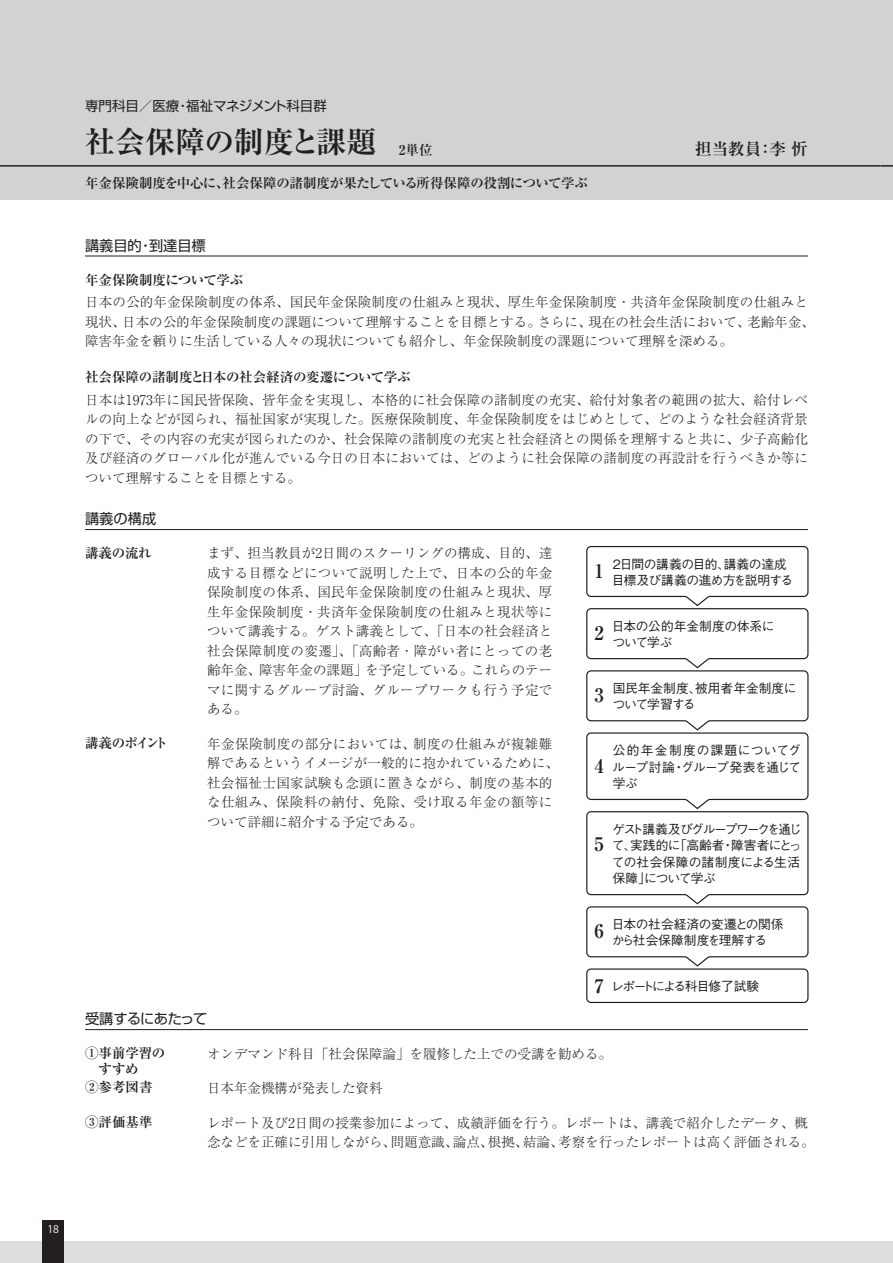
<style>
.page{position:relative;width:893px;height:1263px;background:#fff}
.page>*{position:absolute;margin:0;border:0;box-sizing:border-box;transform-origin:0 0}
.t1{font:700 30px "Ryumin Pro";color:#231f20}
.t2{font:700 18.75px "Ryumin Pro";color:#231f20}
.t3{font:700 16.5px "Ryumin Pro";color:#231f20}
.t4{font:14.25px "Shin Go Pro";letter-spacing:-.005em;color:#231f20}
.t5{font:14.25px "Shin Go Pro";letter-spacing:-.05em;color:#231f20}
.t6{font:300 13.5px/19.5px "Ryumin Pro";color:#231f20}
.t7{font:300 13.5px/19.5px "Ryumin Pro";letter-spacing:.025em;color:#231f20}
.t8{font:700 13.5px/18.8px "Ryumin Pro";letter-spacing:-.01em;color:#231f20}
.t9{font:13.5px "Shin Go Pro";letter-spacing:-.005em;color:#231f20}
.t10{font:700 13.5px "Ryumin Pro";letter-spacing:-.105em;color:#231f20}
.t11{font:500 12.75px/16.5px "Gothic BBB Pro";letter-spacing:-.03em;color:#231f20}
.t12{font:500 12.75px/16.5px "Gothic BBB Pro";letter-spacing:-.055em;color:#231f20}
.t13{font:500 12.75px/16.5px "Gothic BBB Pro";color:#231f20}
.t14{font:500 12.75px "Gothic BBB Pro";letter-spacing:-.105em;color:#231f20}
.t15{font:10.5px "Koz Go Pro";color:#fff}
.s1{font-family:"Ryumin Pro";font-weight:700;font-size:18.75px}
</style>
<div class="page">
<div style="left:0;top:1242px;width:893px;height:21px;background:#dcdddd"></div>
<div style="left:43px;top:1220px;width:21px;height:43px;background:#231f20"></div>
<div style="left:0;top:0;width:893px;height:200px;background:#d1d2d4"></div>
<hr style="left:0;top:165px;width:893px;height:2px;background:#231f20">
<hr style="left:85px;top:1029px;width:723px;height:1px;background:#231f20">
<hr style="left:85px;top:256px;width:723px;height:1px;background:#231f20">
<hr style="left:85px;top:529px;width:723px;height:1px;background:#231f20">
<div style="left:586px;top:968px;width:222px;height:35px;border:1px solid #231f20;border-radius:4px"></div>
<svg style="left:586px;top:545px;width:223px;height:422px"></svg>
<svg style="left:880px;top:165px;width:13px;height:2px"></svg>
<p class="t9" style="left:85px;top:94px;width:243px">専門科目／医療・福祉マネジメント科目群</p>
<h1 class="t1" style="left:85px;top:118px;width:293px">社会保障の制度と課題</h1>
<p class="t8" style="left:85px;top:172px;width:504px">年金保険制度を中心に、社会保障の諸制度が果たしている所得保障の役割について学ぶ</p>
<p class="t8" style="left:399px;top:139px;width:35px">2単位</p>
<p class="t4" style="left:85px;top:234px;width:122px">講義目的・到達目標</p>
<p class="t8" style="left:85px;top:269px;width:160px">年金保険制度について学ぶ</p>
<p class="t3" style="left:695px;top:135px;width:114px">担当教員：李 忻</p>
<p class="t6" style="left:85px;top:291px;width:731px">日本の公的年金保険制度の体系、国民年金保険制度の仕組みと現状、厚生年金保険制度・共済年金保険制度の仕組みと現状、日本の公的年金保険制度の課題について理解することを目標とする。さらに、現在の社会生活において、老齢年金、障害年金を頼りに生活している人々の現状についても紹介し、年金保険制度の課題について理解を深める。</p>
<p class="t8" style="left:85px;top:367px;width:327px">社会保障の諸制度と日本の社会経済の変遷について学ぶ</p>
<p class="t6" style="left:85px;top:389px;width:724px;text-align:justify">日本は1973年に国民皆保険、皆年金を実現し、本格的に社会保障の諸制度の充実、給付対象者の範囲の拡大、給付レベルの向上などが図られ、福祉国家が実現した。医療保険制度、年金保険制度をはじめとして、どのような社会経済背景の下で、その内容の充実が図られたのか、社会保障の諸制度の充実と社会経済との関係を理解すると共に、少子高齢化及び経済のグローバル化が進んでいる今日の日本においては、どのように社会保障の諸制度の再設計を行うべきか等について理解することを目標とする。</p>
<p class="t4" style="left:85px;top:507px;width:73px">講義の構成</p>
<p class="t8" style="left:85px;top:542px;width:68px">講義の流れ</p>
<p class="t10" style="left:85px;top:732px;width:84px">講義のポイント</p>
<p class="t6" style="left:207px;top:542px;width:347px;text-align:justify">まず、担当教員が2日間のスクーリングの構成、目的、達成する目標などについて説明した上で、日本の公的年金保険制度の体系、国民年金保険制度の仕組みと現状、厚生年金保険制度・共済年金保険制度の仕組みと現状等について講義する。ゲスト講義として、「日本の社会経済と社会保障制度の変遷」、「高齢者・障がい者にとっての老齢年金、障害年金の課題」を予定している。これらのテーマに関するグループ討論、グループワークも行う予定である。</p>
<p class="t7" style="left:207px;top:733px;width:353px">年金保険制度の部分においては、制度の仕組みが複雑難解であるというイメージが一般的に抱かれているために、社会福祉士国家試験も念頭に置きながら、制度の基本的な仕組み、保険料の納付、免除、受け取る年金の額等について詳細に紹介する予定である。</p>
<h2 class="t2" style="left:594px;top:556px;width:11px">1</h2>
<p class="t11" style="left:612px;top:554px;width:183px">2日間の講義の目的、講義の達成目標及び講義の進め方を説明する</p>
<h2 class="t2" style="left:594px;top:618px;width:11px">2</h2>
<p class="t11" style="left:612px;top:616px;width:164px">日本の公的年金制度の体系について学ぶ</p>
<h2 class="t2" style="left:594px;top:680px;width:11px">3</h2>
<p class="t13" style="left:612px;top:678px;width:186px">国民年金制度、被用者年金制度について学習する</p>
<h2 class="t2" style="left:594px;top:751px;width:11px">4</h2>
<p class="t11" style="left:612px;top:740px;width:190px;text-align:justify">公的年金制度の課題についてグループ討論・グループ発表を通じて学ぶ</p>
<h2 class="t2" style="left:594px;top:829px;width:11px">5</h2>
<p class="t12" style="left:612px;top:819px;width:191px">ゲスト講義及びグループワークを通じて、実践的に「高齢者・障害者にとっての社会保障の諸制度による生活保障」について学ぶ</p>
<h2 class="t2" style="left:594px;top:916px;width:11px">6</h2>
<p class="t11" style="left:612px;top:914px;width:173px">日本の社会経済の変遷との関係から社会保障制度を理解する</p>
<p class="t14" style="left:594px;top:976px;width:166px"><span class="s1">7</span> レポートによる科目修了試験</p>
<p class="t5" style="left:85px;top:1007px;width:124px">受講するにあたって</p>
<p class="t8" style="left:85px;top:1042px;width:82px">①事前学習の</p>
<p class="t6" style="left:207px;top:1042px;width:407px">オンデマンド科目「社会保障論」を履修した上での受講を勧める。</p>
<p class="t8" style="left:85px;top:1058px;width:69px">　すすめ<br>②参考図書</p>
<p class="t6" style="left:207px;top:1077px;width:177px">日本年金機構が発表した資料</p>
<p class="t6" style="left:207px;top:1111px;width:609px">レポート及び2日間の授業参加によって、成績評価を行う。レポートは、講義で紹介したデータ、概念などを正確に引用しながら、問題意識、論点、根拠、結論、考察を行ったレポートは高く評価される。</p>
<p class="t8" style="left:85px;top:1111px;width:69px">③評価基準</p>
<p class="t15" style="left:47px;top:1223px;width:13px">18</p>
</div>
